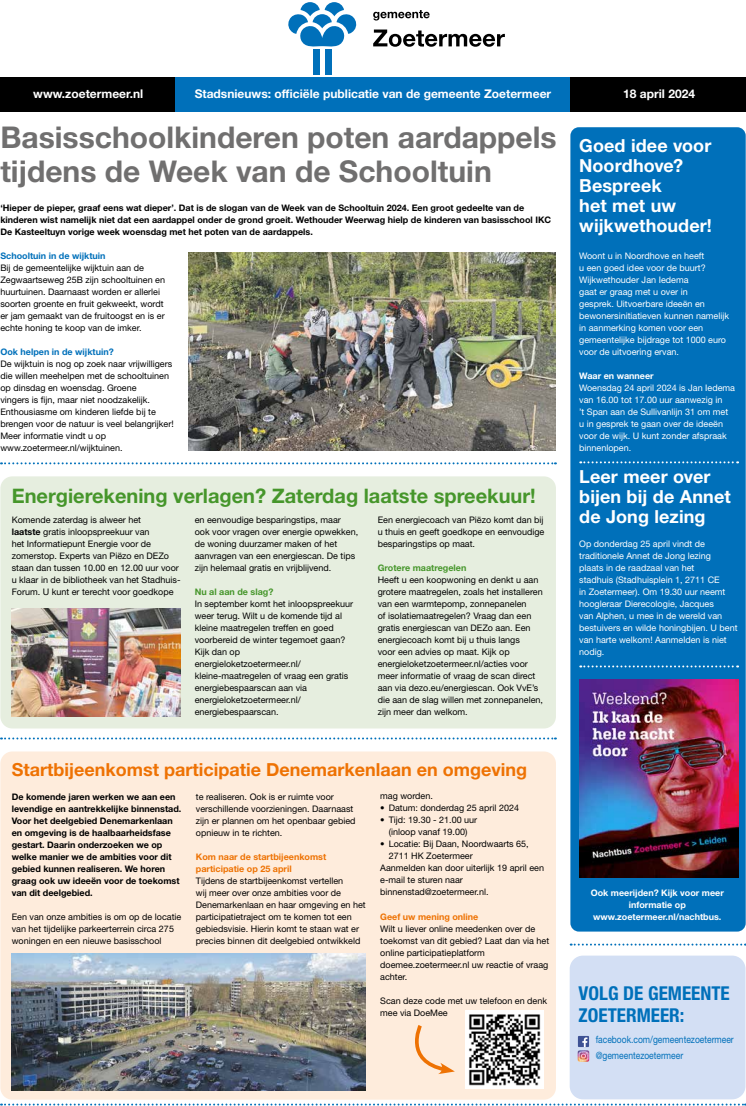
<style>
.page{position:relative;width:746px;height:1106px;background:#fff}
.page>*{position:absolute;margin:0;border:0;box-sizing:border-box;transform-origin:0 0}
.t1{font:700 30px/34px "Helvetica Neue LT Std";color:#706f6f}
.t2{font:700 20px "Helvetica Neue LT Std";color:#46962b}
.t3{font:700 condensed 19.1px/22.2px "Helvetica Neue LT Std";color:#0070ba}
.t4{font:700 18px/20px "Helvetica Neue LT Std";letter-spacing:.005em;color:#fff}
.t5{font:700 18px "Helvetica Neue LT Std";color:#ee7203}
.t6{font:700 12px "Helvetica Neue LT Std";color:#fff}
.t7{font:10px/16.5px "Helvetica Neue LT Std";color:#0070ba;scale:.85 1}
.t8{font:9px/12px "Helvetica Neue LT Std";color:#000}
.t9{font:9px/12px "Helvetica Neue LT Std";color:#fff}
.t10{font:700 9px/12px "Helvetica Neue LT Std";color:#000}
.t11{font:700 9px/12px "Helvetica Neue LT Std";color:#fff;text-align:center}
.t12{font:700 9px/12px "Helvetica Neue LT Std";color:#ee7203}
.t13{font:700 9px "Helvetica Neue LT Std";color:#0070ba}
.t14{font:700 9px "Helvetica Neue LT Std";color:#46962b}
.s1{font-weight:700}
</style>
<div class="page">
<svg style="left:1px;top:1103px;width:745px;height:2px"></svg>
<svg style="left:373px;top:30px;width:132px;height:17px"></svg>
<svg style="left:373px;top:10px;width:56px;height:11px"></svg>
<svg style="left:288px;top:2px;width:69px;height:45px"></svg>
<div style="left:313px;top:49px;width:6px;height:25px;background:#0070ba"></div>
<div style="left:325px;top:49px;width:6px;height:25px;background:#0070ba"></div>
<div style="left:0;top:77px;width:176px;height:34px;background:#000"></div>
<div style="left:570px;top:77px;width:176px;height:34px;background:#000"></div>
<div style="left:176px;top:77px;width:394px;height:34px;background:#0070ba"></div>
<div style="left:0;top:751px;width:556px;height:348px;background:#feecdc;border-radius:12px"></div>
<div style="left:0;top:476px;width:556px;height:252px;background:#e6eedf;border-radius:12px"></div>
<div style="left:570px;top:127px;width:175px;height:804px;background:#0070ba;border-radius:9px"></div>
<div style="left:569px;top:955px;width:176px;height:144px;background:#d3dff4;border-radius:13px"></div>
<svg style="left:577px;top:1036px;width:12px;height:25px"></svg>
<svg style="left:580px;top:461px;width:158px;height:2px"></svg>
<svg style="left:580px;top:665px;width:158px;height:2px"></svg>
<svg style="left:1px;top:462px;width:555px;height:2px"></svg>
<svg style="left:1px;top:737px;width:555px;height:2px"></svg>
<svg style="left:570px;top:943px;width:176px;height:2px"></svg>
<img style="left:189px;top:252px;width:367px;height:199px">
<img style="left:12px;top:953px;width:354px;height:137px">
<img style="left:579px;top:679px;width:159px;height:199px">
<img style="left:12px;top:608px;width:168px;height:108px">
<img style="left:465px;top:1010px;width:78px;height:78px">
<svg style="left:415px;top:1025px;width:40px;height:49px"></svg>
<h3 class="t6" style="left:33px;top:86px;width:111px">www.zoetermeer.nl</h3>
<h3 class="t6" style="left:195px;top:86px;width:358px">Stadsnieuws: officiële publicatie van de gemeente Zoetermeer</h3>
<h3 class="t6" style="left:623px;top:86px;width:73px">18 april 2024</h3>
<h1 class="t1" style="left:0;top:120px;width:558px">Basisschoolkinderen poten aardappels tijdens de Week van de Schooltuin</h1>
<p class="t10" style="left:0;top:202px;width:552px">‘Hieper de pieper, graaf eens wat dieper’. Dat is de slogan van de Week van de Schooltuin 2024. Een groot gedeelte van de kinderen wist namelijk niet dat een aardappel onder de grond groeit. Wethouder Weerwag hielp de kinderen van basisschool IKC<br>De Kasteeltuyn vorige week woensdag met het poten van de aardappels.</p>
<p class="t13" style="left:0;top:250px;width:107px">Schooltuin in de wijktuin</p>
<p class="t8" style="left:0;top:262px;width:166px">Bij de gemeentelijke wijktuin aan de Zegwaartseweg 25B zijn schooltuinen en huurtuinen. Daarnaast worden er allerlei soorten groente en fruit gekweekt, wordt er jam gemaakt van de fruitoogst en is er echte honing te koop van de imker.</p>
<p class="t13" style="left:0;top:346px;width:115px">Ook helpen in de wijktuin?</p>
<p class="t8" style="left:0;top:358px;width:175px">De wijktuin is nog op zoek naar vrijwilligers die willen meehelpen met de schooltuinen op dinsdag en woensdag. Groene<br>vingers is fijn, maar niet noodzakelijk.<br>Enthousiasme om kinderen liefde bij te brengen voor de natuur is veel belangrijker!<br>Meer informatie vindt u op www.zoetermeer.nl/wijktuinen.</p>
<h2 class="t2" style="left:12px;top:483px;width:525px">Energierekening verlagen? Zaterdag laatste spreekuur!</h2>
<p class="t8" style="left:12px;top:514px;width:170px">Komende zaterdag is alweer het<br><span class="s1">laatste</span> gratis inloopspreekuur van<br>het Informatiepunt Energie voor de zomerstop. Experts van Piëzo en DEZo staan dan tussen 10.00 en 12.00 uur voor u klaar in de bibliotheek van het Stadhuis-Forum. U kunt er terecht voor goedkope</p>
<p class="t8" style="left:195px;top:514px;width:165px">en eenvoudige besparingstips, maar<br>ook voor vragen over energie opwekken, de woning duurzamer maken of het aanvragen van een energiescan. De tips zijn helemaal gratis en vrijblijvend.</p>
<p class="t8" style="left:377px;top:514px;width:168px;text-align:justify">Een energiecoach van Piëzo komt dan bij u thuis en geeft goedkope en eenvoudige besparingstips op maat.</p>
<p class="t14" style="left:377px;top:562px;width:90px">Grotere maatregelen</p>
<p class="t8" style="left:377px;top:574px;width:167px">Heeft u een koopwoning en denkt u aan grotere maatregelen, zoals het installeren van een warmtepomp, zonnepanelen<br>of isolatiemaatregelen? Vraag dan een gratis energiescan van DEZo aan. Een energiecoach komt bij u thuis langs<br>voor een advies op maat. Kijk op energieloketzoetermeer.nl/acties voor meer informatie of vraag de scan direct aan via dezo.eu/energiescan. Ook VvE’s die aan de slag willen met zonnepanelen, zijn meer dan welkom.</p>
<p class="t14" style="left:195px;top:586px;width:80px">Nu al aan de slag?</p>
<p class="t8" style="left:195px;top:598px;width:160px">In september komt het inloopspreekuur weer terug. Wilt u de komende tijd al kleine maatregelen treffen en goed voorbereid de winter tegemoet gaan?<br>Kijk dan op<br>energieloketzoetermeer.nl/ kleine-maatregelen of vraag een gratis energiebespaarscan aan via energieloketzoetermeer.nl/ energiebespaarscan.</p>
<h3 class="t5" style="left:12px;top:758px;width:517px">Startbijeenkomst participatie Denemarkenlaan en omgeving</h3>
<p class="t10" style="left:12px;top:790px;width:171px">De komende jaren werken we aan een levendige en aantrekkelijke binnenstad.<br>Voor het deelgebied Denemarkenlaan en omgeving is de haalbaarheidsfase gestart. Daarin onderzoeken we op welke manier we de ambities voor dit gebied kunnen realiseren. We horen graag ook uw ideeën voor de toekomst van dit deelgebied.</p>
<p class="t8" style="left:12px;top:910px;width:171px">Een van onze ambities is om op de locatie van het tijdelijke parkeerterrein circa 275 woningen en een nieuwe basisschool</p>
<p class="t8" style="left:196px;top:790px;width:161px">te realiseren. Ook is er ruimte voor verschillende voorzieningen. Daarnaast zijn er plannen om het openbaar gebied opnieuw in te richten.</p>
<p class="t12" style="left:196px;top:850px;width:132px">Kom naar de startbijeenkomst participatie op 25 april</p>
<p class="t8" style="left:196px;top:874px;width:171px">Tijdens de startbijeenkomst vertellen<br>wij meer over onze ambities voor de Denemarkenlaan en haar omgeving en het participatietraject om te komen tot een gebiedsvisie. Hierin komt te staan wat er precies binnen dit deelgebied ontwikkeld</p>
<p class="t8" style="left:380px;top:790px;width:54px">mag worden.</p>
<p class="t8" style="left:380px;top:802px;width:140px">• Datum: donderdag 25 april 2024</p>
<p class="t8" style="left:380px;top:814px;width:99px;text-align:center">• Tijd: 19.30 - 21.00 uur (inloop vanaf 19.00)</p>
<p class="t8" style="left:380px;top:838px;width:150px">• Locatie: Bij Daan, Noordwaarts 65,</p>
<p class="t8" style="left:388px;top:850px;width:86px">2711 HK Zoetermeer</p>
<p class="t8" style="left:380px;top:862px;width:165px">Aanmelden kan door uiterlijk 19 april een</p>
<p class="t8" style="left:380px;top:874px;width:84px">e-mail te sturen naar</p>
<p class="t8" style="left:380px;top:886px;width:110px">binnenstad@zoetermeer.nl.</p>
<p class="t12" style="left:380px;top:910px;width:100px">Geef uw mening online</p>
<p class="t8" style="left:380px;top:922px;width:170px">Wilt u liever online meedenken over de toekomst van dit gebied? Laat dan via het online participatieplatform doemee.zoetermeer.nl uw reactie of vraag achter.</p>
<p class="t8" style="left:380px;top:994px;width:168px">Scan deze code met uw telefoon en denk mee via DoeMee</p>
<h3 class="t4" style="left:579px;top:135px;width:134px">Goed idee voor<br>Noordhove?<br>Bespreek<br>het met uw wijkwethouder!</h3>
<p class="t9" style="left:579px;top:250px;width:151px">Woont u in Noordhove en heeft<br>u een goed idee voor de buurt?<br>Wijkwethouder Jan Iedema<br>gaat er graag met u over in<br>gesprek. Uitvoerbare ideeën en bewonersinitiatieven kunnen namelijk in aanmerking komen voor een gemeentelijke bijdrage tot 1000 euro voor de uitvoering ervan.</p>
<p class="t11" style="left:579px;top:370px;width:76px">Waar en wanneer</p>
<p class="t9" style="left:579px;top:382px;width:157px">Woensdag 24 april 2024 is Jan Iedema van 16.00 tot 17.00 uur aanwezig in<br>’t Span aan de Sullivanlijn 31 om met u in gesprek te gaan over de ideeën voor de wijk. U kunt zonder afspraak binnenlopen.</p>
<h3 class="t4" style="left:579px;top:466px;width:153px">Leer meer over bijen bij de Annet de Jong lezing</h3>
<p class="t9" style="left:579px;top:538px;width:160px">Op donderdag 25 april vindt de traditionele Annet de Jong lezing plaats in de raadzaal van het<br>stadhuis (Stadhuisplein 1, 2711 CE<br>in Zoetermeer). Om 19.30 uur neemt hoogleraar Dierecologie, Jacques<br>van Alphen, u mee in de wereld van bestuivers en wilde honingbijen. U bent van harte welkom! Aanmelden is niet nodig.</p>
<p class="t11" style="left:590px;top:886px;width:135px">Ook meerijden? Kijk voor meer informatie op www.zoetermeer.nl/nachtbus.</p>
<h3 class="t3" style="left:578px;top:981px;width:153px">VOLG DE GEMEENTE<br>ZOETERMEER:</h3>
<p class="t7" style="left:595px;top:1031px;width:164px">facebook.com/gemeentezoetermeer @gemeentezoetermeer</p>
</div>
